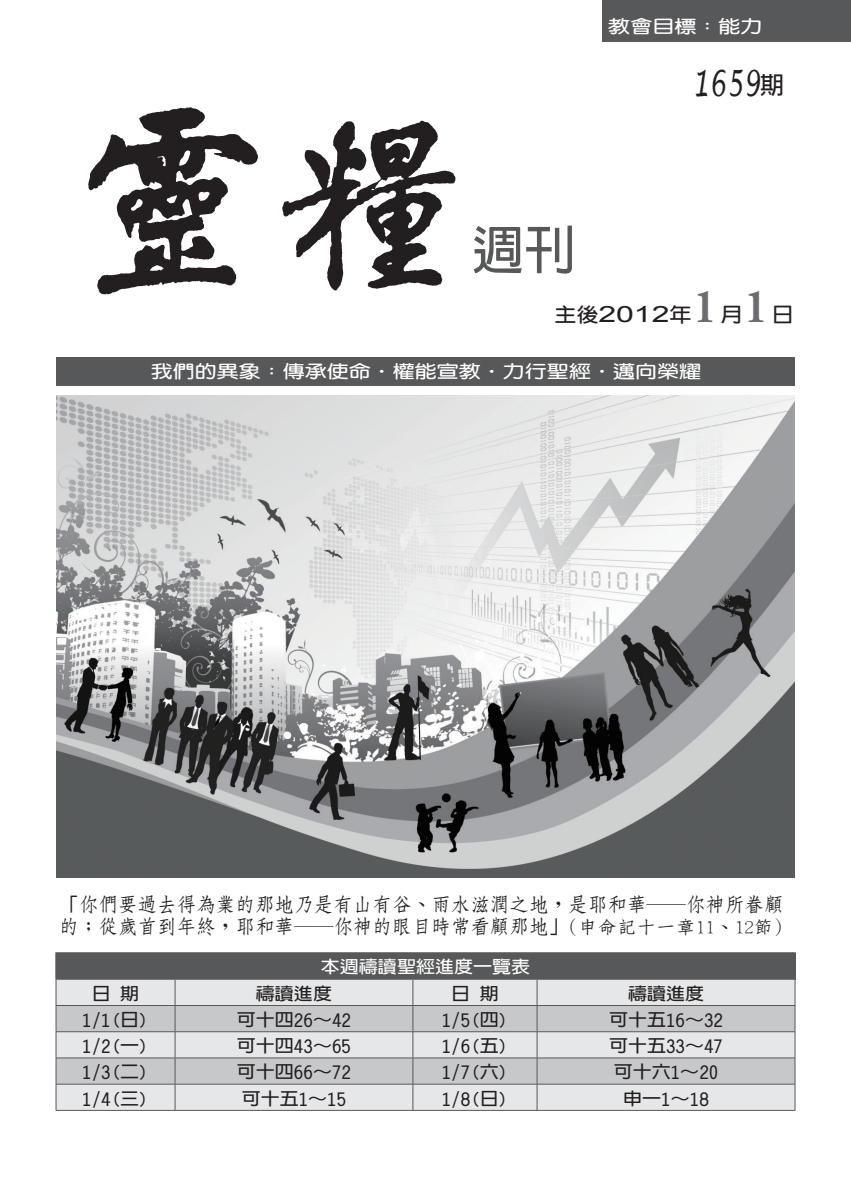
<style>
.page{position:relative;width:851px;height:1191px;background:#fff}
.page>*{position:absolute;margin:0;border:0;box-sizing:border-box;transform-origin:0 0}
.t1{font:700 52px "New Gothic";color:#57585a}
.t2{font:700 48px "Adobe Garamond";color:#6c6d70;scale:.9 1}
.t3{font:italic 36px "Lucida Handwriting";color:#231f20;scale:.7 1}
.t4{font:22.4px "Arial";color:#231f20;scale:1.43 1}
.t5{font:700 20px/22px "Nan Sung";letter-spacing:-.01em;color:#231f20}
.t6{font:700 19.8px "New Gothic";color:#231f20;scale:1.11 1}
.t7{font:700 17.6px "Yen Round";color:#fff;scale:1.25 1}
.t8{font:700 17px "New Gothic";color:#231f20;scale:1.11 1}
.t9{font:700 17px "New Gothic";color:#fff;scale:1.11 1}
.s1{font-family:"New Gothic";font-weight:700;font-style:normal;font-size:24px}
.s2{font-family:"New Gothic";font-weight:700;font-size:19.8px}
.s3{font-size:18px}
</style>
<div class="page">
<div style="left:602px;top:0;width:248px;height:42px;background:#57585a"></div>
<div style="left:57px;top:358px;width:738px;height:28px;background:#57585a"></div>
<img style="left:88px;top:107px;width:368px;height:188px">
<div style="left:56px;top:953px;width:738px;height:26px;background:#57585a"></div>
<div style="left:57px;top:979px;width:737px;height:131px;background:#e6e7e9"></div>
<svg style="left:57px;top:1006px;width:737px;height:77px;background:#cfd0d2"></svg>
<hr style="left:55px;top:952px;width:120px;height:1px;background:#57585a">
<hr style="left:55px;top:953px;width:2px;height:25px;background:#57585a">
<hr style="left:175px;top:952px;width:238px;height:1px;background:#57585a">
<hr style="left:413px;top:952px;width:124px;height:1px;background:#57585a">
<hr style="left:537px;top:952px;width:258px;height:1px;background:#57585a">
<hr style="left:55px;top:978px;width:120px;height:1px;background:#57585a">
<hr style="left:56px;top:1005px;width:119px;height:1px;background:#57585a">
<hr style="left:175px;top:1005px;width:238px;height:1px;background:#57585a">
<hr style="left:413px;top:1005px;width:124px;height:1px;background:#57585a">
<hr style="left:537px;top:1005px;width:258px;height:1px;background:#57585a">
<hr style="left:56px;top:1031px;width:119px;height:1px;background:#57585a">
<hr style="left:175px;top:1031px;width:238px;height:1px;background:#57585a">
<hr style="left:413px;top:1031px;width:124px;height:1px;background:#57585a">
<hr style="left:537px;top:1031px;width:258px;height:1px;background:#57585a">
<hr style="left:56px;top:1057px;width:119px;height:1px;background:#57585a">
<hr style="left:175px;top:1057px;width:238px;height:1px;background:#57585a">
<hr style="left:413px;top:1057px;width:124px;height:1px;background:#57585a">
<hr style="left:537px;top:1057px;width:258px;height:1px;background:#57585a">
<hr style="left:56px;top:1083px;width:119px;height:1px;background:#57585a">
<svg style="left:56px;top:979px;width:1px;height:131px"></svg>
<hr style="left:175px;top:1083px;width:238px;height:1px;background:#57585a">
<svg style="left:175px;top:979px;width:1px;height:131px"></svg>
<hr style="left:413px;top:1083px;width:124px;height:1px;background:#57585a">
<svg style="left:412px;top:979px;width:1px;height:131px"></svg>
<hr style="left:537px;top:1083px;width:258px;height:1px;background:#57585a">
<svg style="left:536px;top:979px;width:1px;height:131px"></svg>
<svg style="left:794px;top:953px;width:1px;height:157px"></svg>
<hr style="left:56px;top:1110px;width:119px;height:1px;background:#57585a">
<hr style="left:175px;top:1110px;width:238px;height:1px;background:#57585a">
<hr style="left:413px;top:1110px;width:124px;height:1px;background:#57585a">
<hr style="left:537px;top:1110px;width:258px;height:1px;background:#57585a">
<img style="left:57px;top:395px;width:736px;height:482px">
<p class="t7" style="left:608px;top:18px;width:125px">教會目標：能力</p>
<h1 class="t1" style="left:472px;top:224px;width:105px">週刊</h1>
<h3 class="t3" style="left:692px;top:61px;width:133px">1659<span class="s1">期</span></h3>
<h2 class="t2" style="left:693px;top:281px;width:26px">1</h2>
<h3 class="t4" style="left:554px;top:301px;width:97px"><span class="s2">主後</span>2012<span class="s2">年</span></h3>
<p class="t6" style="left:720px;top:304px;width:21px">月</p>
<h2 class="t2" style="left:744px;top:281px;width:26px">1</h2>
<p class="t6" style="left:771px;top:304px;width:21px">日</p>
<p class="t7" style="left:151px;top:363px;width:441px">我們的異象：傳承使命·權能宣教·力行聖經·邁向榮耀</p>
<p class="t5" style="left:59px;top:893px;width:726px">「你們要過去得為業的那地乃是有山有谷、雨水滋潤之地，是耶和華──你神所眷顧的；從歲首到年終，耶和華──你神的眼目時常看顧那地」<span class="s3">(申命記十一章11、12節)</span></p>
<p class="t9" style="left:321px;top:957px;width:190px">本週禱讀聖經進度一覽表</p>
<p class="t8" style="left:92px;top:984px;width:44px">日 期</p>
<p class="t8" style="left:256px;top:984px;width:70px">禱讀進度</p>
<p class="t8" style="left:451px;top:984px;width:44px">日 期</p>
<p class="t8" style="left:628px;top:984px;width:70px">禱讀進度</p>
<p class="t8" style="left:82px;top:1011px;width:61px">1/1(日)</p>
<p class="t8" style="left:237px;top:1011px;width:104px">可十四26∼42</p>
<p class="t8" style="left:441px;top:1011px;width:61px">1/5(四)</p>
<p class="t8" style="left:609px;top:1011px;width:104px">可十五16∼32</p>
<p class="t8" style="left:82px;top:1037px;width:61px">1/2(一)</p>
<p class="t8" style="left:237px;top:1037px;width:104px">可十四43∼65</p>
<p class="t8" style="left:441px;top:1037px;width:61px">1/6(五)</p>
<p class="t8" style="left:609px;top:1037px;width:104px">可十五33∼47</p>
<p class="t8" style="left:82px;top:1063px;width:61px">1/3(二)</p>
<p class="t8" style="left:237px;top:1063px;width:104px">可十四66∼72</p>
<p class="t8" style="left:441px;top:1063px;width:61px">1/7(六)</p>
<p class="t8" style="left:613px;top:1063px;width:96px">可十六1∼20</p>
<p class="t8" style="left:82px;top:1089px;width:61px">1/4(三)</p>
<p class="t8" style="left:242px;top:1089px;width:96px">可十五1∼15</p>
<p class="t8" style="left:441px;top:1089px;width:61px">1/8(日)</p>
<p class="t8" style="left:623px;top:1089px;width:79px">申一1∼18</p>
</div>
